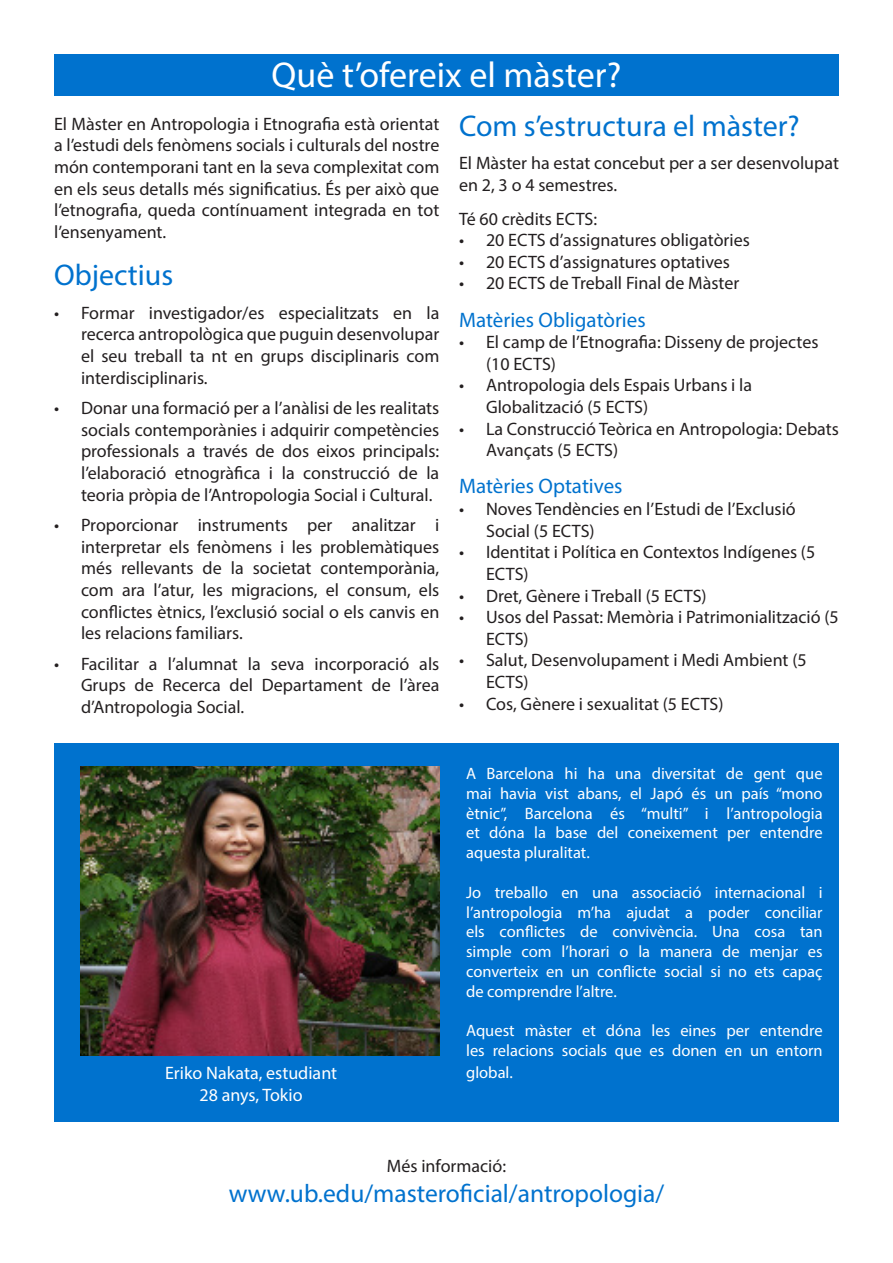
<style>
.page{position:relative;width:893px;height:1263px;background:#fff}
.page>*{position:absolute;margin:0;border:0;box-sizing:border-box;transform-origin:0 0}
.t1{font:36px "Myriad Pro";color:#fff}
.t2{font:30px "Myriad Pro";color:#0072ce}
.t3{font:25.5px "Myriad Pro";color:#0072ce}
.t4{font:21px "Myriad Pro";color:#0072ce}
.t5{font:18px/21.6px "Myriad Pro";color:#231f20}
.t6{font:18px "Myriad Pro";color:#fff}
.t7{font:16.5px/19.8px "Myriad Pro";color:#fff;text-align:justify}
</style>
<div class="page">
<div style="left:54px;top:54px;width:785px;height:42px;background:#0072ce"></div>
<div style="left:54px;top:743px;width:785px;height:379px;background:#0072ce"></div>
<img style="left:81px;top:766px;width:358px;height:289px">
<p class="t1" style="left:272px;top:53px;width:351px">Què t’ofereix el màster?</p>
<p class="t5" style="left:54px;top:113px;width:387px;text-align:justify">El Màster en Antropologia i Etnografia està orientat a l’estudi dels fenòmens socials i culturals del nostre món contemporani tant en la seva complexitat com en els seus detalls més significatius. És per això que l’etnografia, queda contínuament integrada en tot l’ensenyament.</p>
<p class="t2" style="left:459px;top:107px;width:342px">Com s’estructura el màster?</p>
<p class="t5" style="left:459px;top:152px;width:381px">El Màster ha estat concebut per a ser desenvolupat en 2, 3 o 4 semestres.</p>
<p class="t5" style="left:459px;top:208px;width:140px">Té 60 crèdits ECTS:</p>
<p class="t5" style="left:459px;top:229px;width:292px">• 20 ECTS d’assignatures obligatòries</p>
<p class="t5" style="left:459px;top:251px;width:272px">• 20 ECTS d’assignatures optatives</p>
<p class="t5" style="left:459px;top:272px;width:282px">• 20 ECTS de Treball Final de Màster</p>
<p class="t4" style="left:459px;top:307px;width:188px">Matèries Obligatòries</p>
<p class="t5" style="left:486px;top:331px;width:334px;text-indent:-27px">• El camp de l’Etnografia: Disseny de projectes (10 ECTS)</p>
<p class="t5" style="left:486px;top:374px;width:268px;text-indent:-27px">• Antropologia dels Espais Urbans i la<br>Globalització (5 ECTS)</p>
<p class="t5" style="left:486px;top:418px;width:354px;text-indent:-27px">• La Construcció Teòrica en Antropologia: Debats<br>Avançats (5 ECTS)</p>
<p class="t4" style="left:459px;top:473px;width:165px">Matèries Optatives</p>
<p class="t5" style="left:486px;top:498px;width:311px;text-indent:-27px">• Noves Tendències en l’Estudi de l’Exclusió<br>Social (5 ECTS)</p>
<p class="t5" style="left:486px;top:541px;width:331px;text-indent:-27px">• Identitat i Política en Contextos Indígenes (5<br>ECTS)</p>
<p class="t5" style="left:459px;top:584px;width:249px">• Dret, Gènere i Treball (5 ECTS)</p>
<p class="t5" style="left:486px;top:606px;width:354px;text-indent:-27px">• Usos del Passat: Memòria i Patrimonialització (5<br>ECTS)</p>
<p class="t5" style="left:486px;top:649px;width:322px;text-indent:-27px">• Salut, Desenvolupament i Medi Ambient (5<br>ECTS)</p>
<p class="t5" style="left:459px;top:692px;width:266px">• Cos, Gènere i sexualitat (5 ECTS)</p>
<p class="t2" style="left:54px;top:257px;width:121px">Objectius</p>
<p class="t5" style="left:81px;top:302px;width:360px;text-align:justify;text-indent:-27px">• Formar investigador/es especialitzats en la recerca antropològica que puguin desenvolupar el seu treball ta nt en grups disciplinaris com interdisciplinaris.</p>
<p class="t5" style="left:81px;top:397px;width:360px;text-align:justify;text-indent:-27px">• Donar una formació per a l’anàlisi de les realitats socials contemporànies i adquirir competències professionals a través de dos eixos principals: l’elaboració etnogràfica i la construcció de la teoria pròpia de l’Antropologia Social i Cultural.</p>
<p class="t5" style="left:81px;top:514px;width:360px;text-align:justify;text-indent:-27px">• Proporcionar instruments per analitzar i interpretar els fenòmens i les problemàtiques més rellevants de la societat contemporània, com ara l’atur, les migracions, el consum, els conflictes ètnics, l’exclusió social o els canvis en les relacions familiars.</p>
<p class="t5" style="left:81px;top:653px;width:360px;text-align:justify;text-indent:-27px">• Facilitar a l’alumnat la seva incorporació als Grups de Recerca del Departament de l’àrea d’Antropologia Social.</p>
<p class="t6" style="left:165px;top:1062px;width:174px">Eriko Nakata, estudiant</p>
<p class="t6" style="left:199px;top:1083px;width:105px">28 anys, Tokio</p>
<p class="t7" style="left:466px;top:763px;width:358px">A Barcelona hi ha una diversitat de gent que mai havia vist abans, el Japó és un país “mono ètnic”, Barcelona és “multi” i l’antropologia et dóna la base del coneixement per entendre aquesta pluralitat.</p>
<p class="t7" style="left:466px;top:882px;width:358px">Jo treballo en una associació internacional i l’antropologia m’ha ajudat a poder conciliar els conflictes de convivència. Una cosa tan simple com l’horari o la manera de menjar es converteix en un conflicte social si no ets capaç de comprendre l’altre.</p>
<p class="t7" style="left:466px;top:1021px;width:358px">Aquest màster et dóna les eines per entendre les relacions socials que es donen en un entorn</p>
<p class="t7" style="left:466px;top:1062px;width:48px">global.</p>
<p class="t5" style="left:387px;top:1154px;width:121px">Més informació:</p>
<p class="t3" style="left:229px;top:1178px;width:437px">www.ub.edu/masteroficial/antropologia/</p>
</div>
